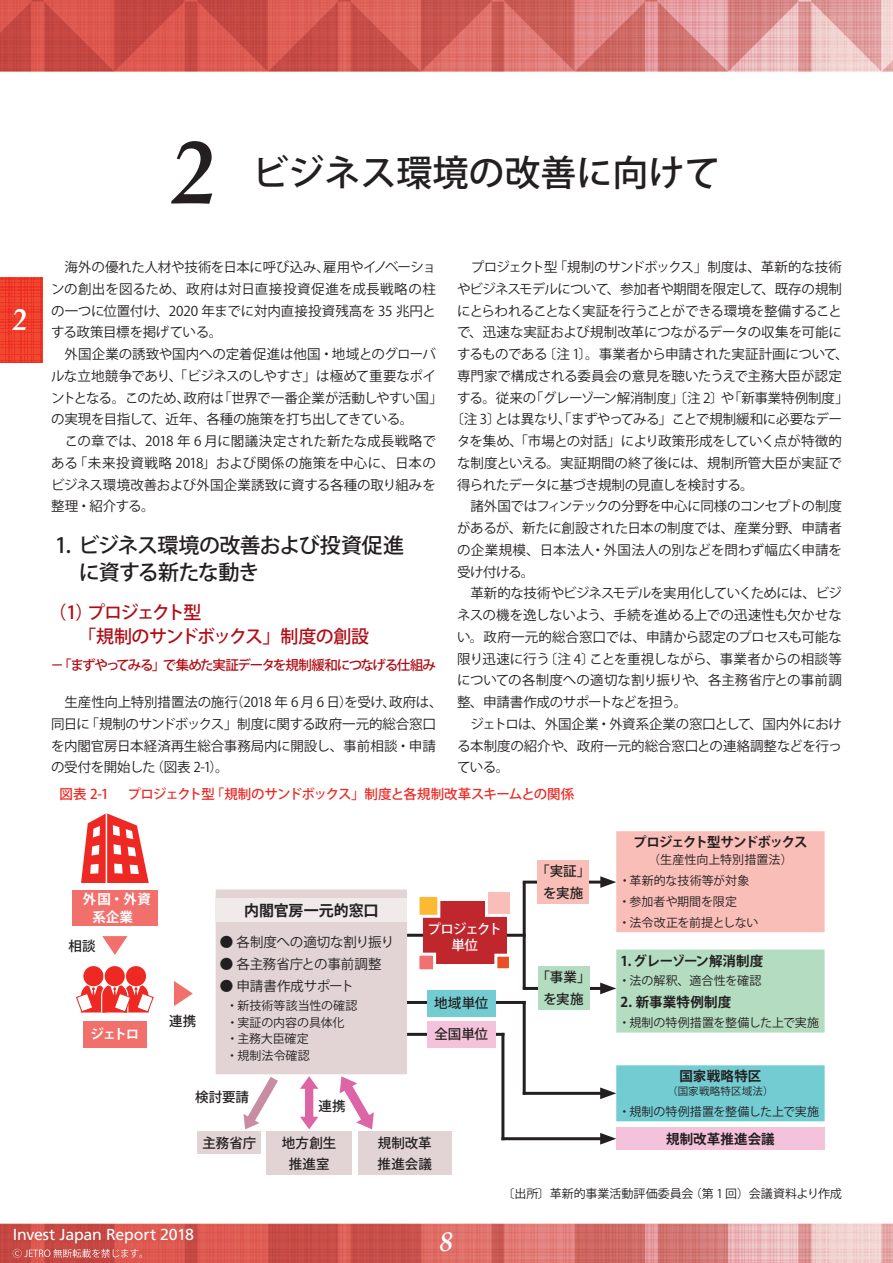
<style>
.page{position:relative;width:893px;height:1263px;background:#fff}
.page>*{position:absolute;margin:0;border:0;box-sizing:border-box;transform-origin:0 0}
.t1{font:italic 700 90px "Book Antiqua";color:#231f20}
.t2{font:500 36px "Koz Go Pro";color:#231f20}
.t3{font:italic 700 30px "Book Antiqua";color:#fff}
.t4{font:italic 700 27px "Book Antiqua";color:#fff}
.t5{font:500 21px/27px "Koz Go Pro";letter-spacing:-.035em;color:#231f20}
.t6{font:500 18px/24px "Koz Go Pro";letter-spacing:-.075em;color:#b00d15}
.t7{font:15.9px "Frutiger LT Std";letter-spacing:-.015em;color:#fff}
.t8{font:700 15px "Koz Go Pro";letter-spacing:-.01em;color:#231f20}
.t9{font:13.5px/21.8px "Koz Go Pro";letter-spacing:-.02em;color:#231f20}
.t10{font:13.5px "Koz Go Pro";letter-spacing:-.04em;color:#231f20}
.t11{font:13.5px "Koz Go Pro";color:#231f20}
.t12{font:500 13.5px/21.8px "Koz Go Pro";letter-spacing:.005em;color:#231f20;text-align:center}
.t13{font:13.5px "Koz Go Pro";letter-spacing:-.045em;color:#231f20}
.t14{font:500 13.5px "Koz Go Pro";letter-spacing:-.055em;color:#ee2823}
.t15{font:700 13.5px "Koz Go Pro";letter-spacing:-.005em;color:#231f20}
.t16{font:500 13.5px "Koz Go Pro";letter-spacing:-.1em;color:#b00d15}
.t17{font:13.5px "Koz Go Pro";letter-spacing:-.055em;color:#231f20}
.t18{font:13.5px "Koz Go Pro";letter-spacing:.01em;color:#231f20}
.t19{font:13.5px "Koz Go Pro";letter-spacing:-.05em;color:#231f20}
.t20{font:700 13.5px "Koz Go Pro";letter-spacing:-.09em;color:#231f20}
.t21{font:700 13.5px/18px "Koz Go Pro";letter-spacing:-.005em;color:#fff}
.t22{font:500 13.5px/16.5px "Koz Go Pro";letter-spacing:-.075em;color:#fff;text-align:center}
.t23{font:12px/20.9px "Koz Go Pro";color:#231f20}
.t24{font:10.5px "Koz Go Pro";letter-spacing:.02em;color:#231f20}
</style>
<div class="page">
<img style="left:0;top:0;width:893px;height:1263px">
<svg style="left:13px;top:1249px;width:129px;height:9px"></svg>
<svg style="left:0;top:277px;width:43px;height:86px;background:#ee3c2a"></svg>
<div style="left:72px;top:890px;width:85px;height:36px;background:#f2706c"></div>
<div style="left:83px;top:1021px;width:64px;height:26px;background:#f2706c"></div>
<hr style="left:524px;top:987px;width:82px;height:3px;background:#231f20">
<hr style="left:524px;top:881px;width:82px;height:2px;background:#231f20">
<hr style="left:407px;top:1001px;width:117px;height:3px;background:#231f20">
<hr style="left:409px;top:934px;width:115px;height:3px;background:#231f20">
<hr style="left:409px;top:1033px;width:94px;height:3px;background:#231f20">
<div style="left:616px;top:1128px;width:209px;height:22px;background:#f4c2da"></div>
<svg style="left:600px;top:949px;width:225px;height:83px;background:#b7ddc3"></svg>
<div style="left:538px;top:966px;width:51px;height:44px;background:#b3dcc0"></div>
<svg style="left:600px;top:831px;width:225px;height:101px;background:#f8c2bc"></svg>
<div style="left:538px;top:860px;width:51px;height:43px;background:#f9beb7"></div>
<div style="left:427px;top:990px;width:68px;height:26px;background:#74ccd3"></div>
<div style="left:427px;top:1021px;width:68px;height:26px;background:#f4c2da"></div>
<div style="left:198px;top:1131px;width:63px;height:22px;background:#e2d4d5"></div>
<div style="left:267px;top:1131px;width:85px;height:43px;background:#e2d4d5"></div>
<div style="left:358px;top:1131px;width:94px;height:43px;background:#e2d4d5"></div>
<svg style="left:216px;top:889px;width:191px;height:240px"></svg>
<div style="left:423px;top:902px;width:83px;height:62px;background:#bf272d"></div>
<div style="left:418px;top:895px;width:21px;height:21px;background:#fdb931"></div>
<div style="left:416px;top:894px;width:24px;height:24px;border:3px solid #fff"></div>
<div style="left:496px;top:955px;width:14px;height:15px;background:#eb4f27"></div>
<div style="left:494px;top:954px;width:18px;height:17px;border:3px solid #fff"></div>
<div style="left:418px;top:954px;width:17px;height:17px;background:#f26f72"></div>
<div style="left:416px;top:953px;width:20px;height:19px;border:3px solid #fff"></div>
<div style="left:486px;top:890px;width:25px;height:25px;background:#f9beb7"></div>
<div style="left:485px;top:889px;width:28px;height:28px;border:3px solid #fff"></div>
<hr style="left:524px;top:1092px;width:82px;height:3px;background:#231f20">
<svg style="left:600px;top:1065px;width:225px;height:56px;background:#7eced4"></svg>
<hr style="left:503px;top:1137px;width:103px;height:3px;background:#231f20">
<svg style="left:600px;top:1133px;width:16px;height:11px"></svg>
<hr style="left:523px;top:883px;width:3px;height:104px;background:#231f20">
<hr style="left:523px;top:1002px;width:3px;height:91px;background:#231f20">
<hr style="left:501px;top:1034px;width:3px;height:105px;background:#231f20">
<svg style="left:81px;top:813px;width:68px;height:70px"></svg>
<hr style="left:106px;top:813px;width:1px;height:70px;background:#fff">
<svg style="left:102px;top:936px;width:25px;height:19px"></svg>
<svg style="left:174px;top:981px;width:19px;height:25px"></svg>
<div style="left:83px;top:965px;width:21px;height:22px;background:#ee2823;border-radius:50%"></div>
<div style="left:82px;top:965px;width:23px;height:22px;border:1px solid #fff;border-radius:50%"></div>
<div style="left:125px;top:965px;width:22px;height:22px;background:#ee2823;border-radius:50%"></div>
<div style="left:125px;top:965px;width:22px;height:22px;border:1px solid #fff;border-radius:50%"></div>
<div style="left:104px;top:965px;width:21px;height:22px;background:#ee2823;border-radius:50%"></div>
<div style="left:104px;top:965px;width:22px;height:22px;border:1px solid #fff;border-radius:50%"></div>
<svg style="left:76px;top:982px;width:78px;height:30px"></svg>
<h3 class="t3" style="left:13px;top:299px;width:16px">2</h3>
<h1 class="t1" style="left:173px;top:110px;width:46px">2</h1>
<h2 class="t2" style="left:252px;top:150px;width:469px">ビジネス環境の改善に向けて</h2>
<p class="t9" style="left:51px;top:257px;width:393px">　海外の優れた人材や技術を日本に呼び込み、雇用やイノベーションの創出を図るため、政府は対日直接投資促進を成長戦略の柱の一つに位置付け、2020 年までに対内直接投資残高を 35 兆円とする政策目標を掲げている。<br>　外国企業の誘致や国内への定着促進は他国・地域とのグローバルな立地競争であり、「ビジネスのしやすさ」は極めて重要なポイントとなる。このため、政府は「世界で一番企業が活動しやすい国」の実現を目指して、近年、各種の施策を打ち出してきている。<br>　この章では、2018 年 6 月に閣議決定された新たな成長戦略である「未来投資戦略 2018」および関係の施策を中心に、日本のビジネス環境改善および外国企業誘致に資する各種の取り組みを整理・紹介する。</p>
<h3 class="t5" style="left:79px;top:533px;width:327px;text-indent:-23px">1. ビジネス環境の改善および投資促進に資する新たな動き</h3>
<h3 class="t6" style="left:78px;top:602px;width:293px;text-indent:-30px">（1）プロジェクト型<br>「規制のサンドボックス」制度の創設</h3>
<p class="t16" style="left:50px;top:656px;width:387px">－「まずやってみる」で集めた実証データを規制緩和につなげる仕組み</p>
<p class="t9" style="left:51px;top:692px;width:393px">　生産性向上特別措置法の施行（2018 年 6 月 6 日）を受け、政府は、同日に「規制のサンドボックス」制度に関する政府一元的総合窓口を内閣官房日本経済再生総合事務局内に開設し、事前相談・申請の受付を開始した（図表 2-1）。</p>
<p class="t10" style="left:457px;top:258px;width:386px">　プロジェクト型「規制のサンドボックス」制度は、革新的な技術</p>
<p class="t9" style="left:457px;top:278px;width:386px">やビジネスモデルについて、参加者や期間を限定して、既存の規制</p>
<p class="t13" style="left:457px;top:302px;width:386px">にとらわれることなく実証を行うことができる環境を整備すること</p>
<p class="t9" style="left:457px;top:322px;width:386px">で、迅速な実証および規制改革につながるデータの収集を可能に</p>
<p class="t9" style="left:457px;top:344px;width:393px">するものである〔注 1〕。事業者から申請された実証計画について、</p>
<p class="t9" style="left:457px;top:365px;width:386px">専門家で構成される委員会の意見を聴いたうえで主務大臣が認定</p>
<p class="t9" style="left:457px;top:387px;width:393px">する。従来の「グレーゾーン解消制度」〔注 2〕や「新事業特例制度」</p>
<p class="t10" style="left:450px;top:411px;width:393px">〔注 3〕とは異なり、「まずやってみる」ことで規制緩和に必要なデー</p>
<p class="t9" style="left:457px;top:431px;width:386px">タを集め、「市場との対話」により政策形成をしていく点が特徴的</p>
<p class="t9" style="left:457px;top:452px;width:386px">な制度といえる。実証期間の終了後には、規制所管大臣が実証で</p>
<p class="t19" style="left:457px;top:476px;width:298px">得られたデータに基づき規制の見直しを検討する。</p>
<p class="t10" style="left:457px;top:498px;width:386px">　諸外国ではフィンテックの分野を中心に同様のコンセプトの制度</p>
<p class="t9" style="left:457px;top:518px;width:386px">があるが、新たに創設された日本の制度では、産業分野、申請者</p>
<p class="t18" style="left:457px;top:541px;width:386px">の企業規模、日本法人・外国法人の別などを問わず幅広く申請を</p>
<p class="t9" style="left:457px;top:561px;width:79px">受け付ける。</p>
<p class="t17" style="left:457px;top:585px;width:386px">　革新的な技術やビジネスモデルを実用化していくためには、ビジ</p>
<p class="t11" style="left:457px;top:606px;width:386px">ネスの機を逸しないよう、手続を進める上での迅速性も欠かせな</p>
<p class="t9" style="left:457px;top:626px;width:386px">い。政府一元的総合窓口では、申請から認定のプロセスも可能な</p>
<p class="t9" style="left:457px;top:648px;width:386px">限り迅速に行う〔注 4〕ことを重視しながら、事業者からの相談等</p>
<p class="t11" style="left:457px;top:672px;width:386px">についての各制度への適切な割り振りや、各主務省庁との事前調</p>
<p class="t13" style="left:457px;top:693px;width:232px">整、申請書作成のサポートなどを担う。</p>
<p class="t9" style="left:457px;top:713px;width:386px">　ジェトロは、外国企業・外資系企業の窓口として、国内外におけ</p>
<p class="t9" style="left:457px;top:735px;width:386px">る本制度の紹介や、政府一元的総合窓口との連絡調整などを行っ</p>
<p class="t9" style="left:457px;top:757px;width:54px">ている。</p>
<p class="t14" style="left:60px;top:785px;width:51px">図表 2-1</p>
<p class="t14" style="left:128px;top:785px;width:448px">プロジェクト型「規制のサンドボックス」制度と各規制改革スキームとの関係</p>
<p class="t21" style="left:92px;top:891px;width:60px;text-indent:-10px">外国・外資系企業</p>
<p class="t12" style="left:68px;top:935px;width:29px">相談</p>
<p class="t21" style="left:90px;top:1026px;width:51px">ジェトロ</p>
<p class="t8" style="left:244px;top:900px;width:136px">内閣官房一元的窓口</p>
<p class="t9" style="left:220px;top:931px;width:176px">● 各制度への適切な割り振り</p>
<p class="t9" style="left:220px;top:953px;width:163px">● 各主務省庁との事前調整</p>
<p class="t9" style="left:220px;top:975px;width:136px">● 申請書作成サポート</p>
<p class="t23" style="left:226px;top:998px;width:133px;line-height:16.5px">・新技術等該当性の確認・実証の内容の具体化・主務大臣確定<br>・規制法令確認</p>
<p class="t12" style="left:195px;top:1087px;width:56px">検討要請</p>
<p class="t12" style="left:169px;top:1011px;width:29px">連携</p>
<p class="t12" style="left:318px;top:1096px;width:29px">連携</p>
<p class="t22" style="left:428px;top:921px;width:76px">プロジェクト単位</p>
<p class="t12" style="left:434px;top:993px;width:56px">地域単位</p>
<p class="t12" style="left:434px;top:1024px;width:55px">全国単位</p>
<p class="t12" style="left:202px;top:1132px;width:55px">主務省庁</p>
<p class="t12" style="left:282px;top:1133px;width:56px;line-height:21px">地方創生推進室</p>
<p class="t12" style="left:378px;top:1133px;width:56px;line-height:21px;text-align:left">規制改革推進会議</p>
<p class="t12" style="left:536px;top:861px;width:56px">「実証」を実施</p>
<p class="t12" style="left:536px;top:967px;width:56px">「事業」を実施</p>
<p class="t20" style="left:633px;top:834px;width:176px">プロジェクト型サンドボックス</p>
<p class="t23" style="left:618px;top:849px;width:176px;text-indent:30px">（生産性向上特別措置法）・革新的な技術等が対象<br>・参加者や期間を限定<br>・法令改正を前提としない</p>
<p class="t15" style="left:620px;top:952px;width:144px">1. グレーゾーン解消制度</p>
<p class="t23" style="left:619px;top:971px;width:144px">・法の解釈、適合性を確認</p>
<p class="t15" style="left:620px;top:993px;width:112px">2. 新事業特例制度</p>
<p class="t23" style="left:618px;top:1012px;width:202px">・規制の特例措置を整備した上で実施</p>
<p class="t15" style="left:679px;top:1068px;width:84px">国家戦略特区</p>
<p class="t24" style="left:667px;top:1085px;width:108px">（国家戦略特区域法）</p>
<p class="t23" style="left:618px;top:1101px;width:202px">・規制の特例措置を整備した上で実施</p>
<p class="t15" style="left:666px;top:1130px;width:110px">規制改革推進会議</p>
<p class="t23" style="left:503px;top:1183px;width:341px">〔出所〕革新的事業活動評価委員会（第 1 回）会議資料より作成</p>
<p class="t7" style="left:13px;top:1225px;width:183px">Invest Japan Report 2018</p>
<h3 class="t4" style="left:440px;top:1223px;width:15px">8</h3>
</div>
